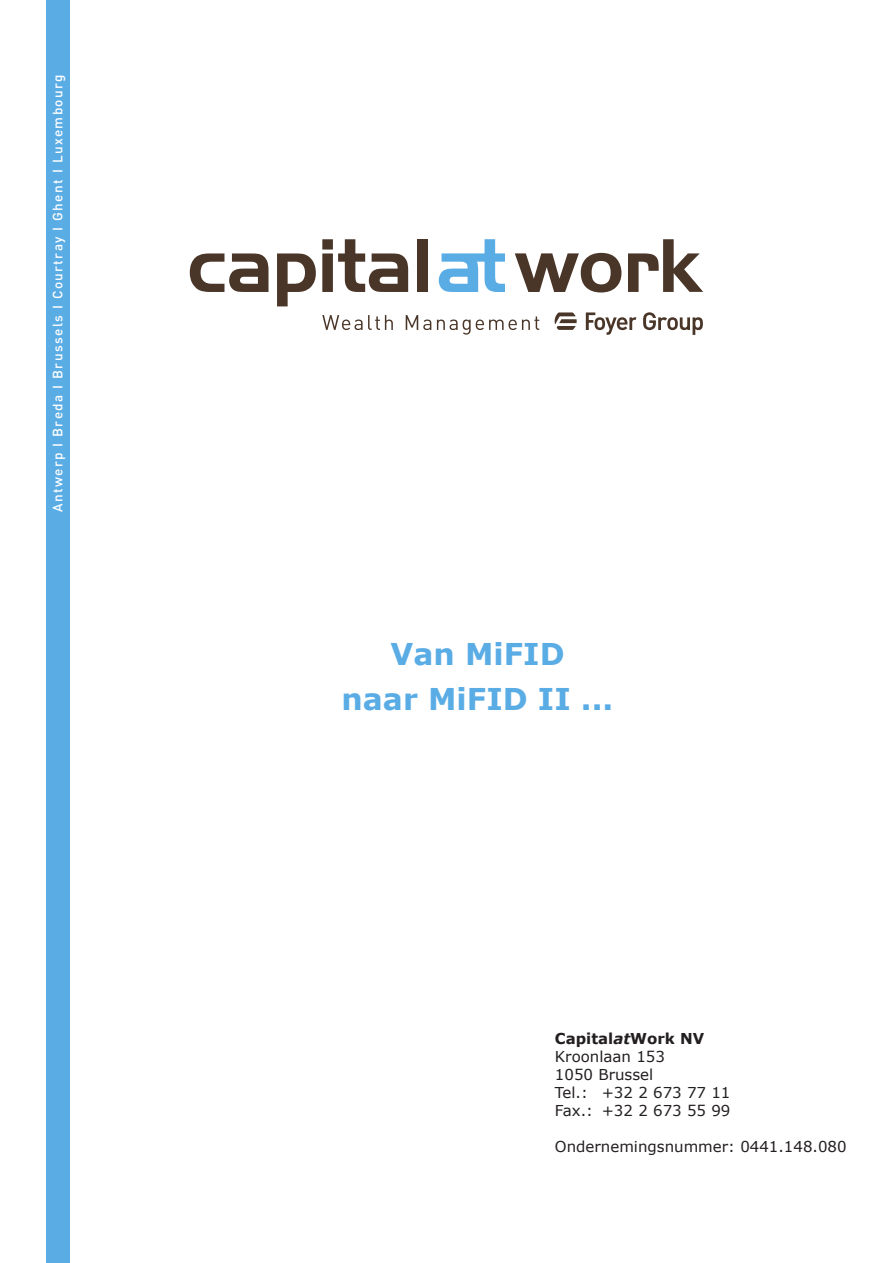
<style>
.page{position:relative;width:893px;height:1263px;background:#fff}
.page>*{position:absolute;margin:0;border:0;box-sizing:border-box;transform-origin:0 0}
.t1{font:700 30px "Verdana";color:#5aace5}
.Normal__Web{font:15px "Verdana";color:#231f20}
.Normal__Web-2{font:700 15px "Verdana";color:#231f20}
.t2{font:500 13.5px "DIN";letter-spacing:.1em;color:#fff}
.s1{font-style:italic}
</style>
<div class="page">
<svg style="left:322px;top:315px;width:71px;height:15px"></svg>
<svg style="left:406px;top:315px;width:25px;height:15px"></svg>
<svg style="left:437px;top:316px;width:102px;height:19px"></svg>
<svg style="left:190px;top:253px;width:78px;height:39px"></svg>
<svg style="left:277px;top:253px;width:39px;height:53px"></svg>
<svg style="left:322px;top:239px;width:86px;height:53px"></svg>
<div style="left:417px;top:239px;width:10px;height:53px;background:#4a3628"></div>
<svg style="left:515px;top:253px;width:106px;height:39px"></svg>
<svg style="left:628px;top:239px;width:75px;height:53px"></svg>
<svg style="left:439px;top:239px;width:66px;height:53px"></svg>
<svg style="left:555px;top:312px;width:22px;height:18px"></svg>
<svg style="left:586px;top:312px;width:117px;height:23px"></svg>
<div style="left:47px;top:0;width:23px;height:1263px;background:#5aace5"></div>
<p class="t2" style="left:49px;top:512px;width:439px;rotate:-90deg">Antwerp I Breda I Brussels I Courtray I Ghent I Luxembourg</p>
<p class="t1" style="left:390px;top:635px;width:176px">Van MiFID</p>
<p class="t1" style="left:342px;top:680px;width:273px">naar MiFID II ...</p>
<p class="Normal__Web-2" style="left:555px;top:1029px;width:151px">Capital<span class="s1">at</span>Work NV</p>
<p class="Normal__Web" style="left:555px;top:1047px;width:112px">Kroonlaan 153</p>
<p class="Normal__Web" style="left:555px;top:1065px;width:100px">1050 Brussel</p>
<p class="Normal__Web" style="left:555px;top:1083px;width:177px">Tel.: +32 2 673 77 11</p>
<p class="Normal__Web" style="left:555px;top:1101px;width:177px">Fax.: +32 2 673 55 99</p>
<p class="Normal__Web" style="left:555px;top:1137px;width:293px">Ondernemingsnummer: 0441.148.080</p>
</div>
